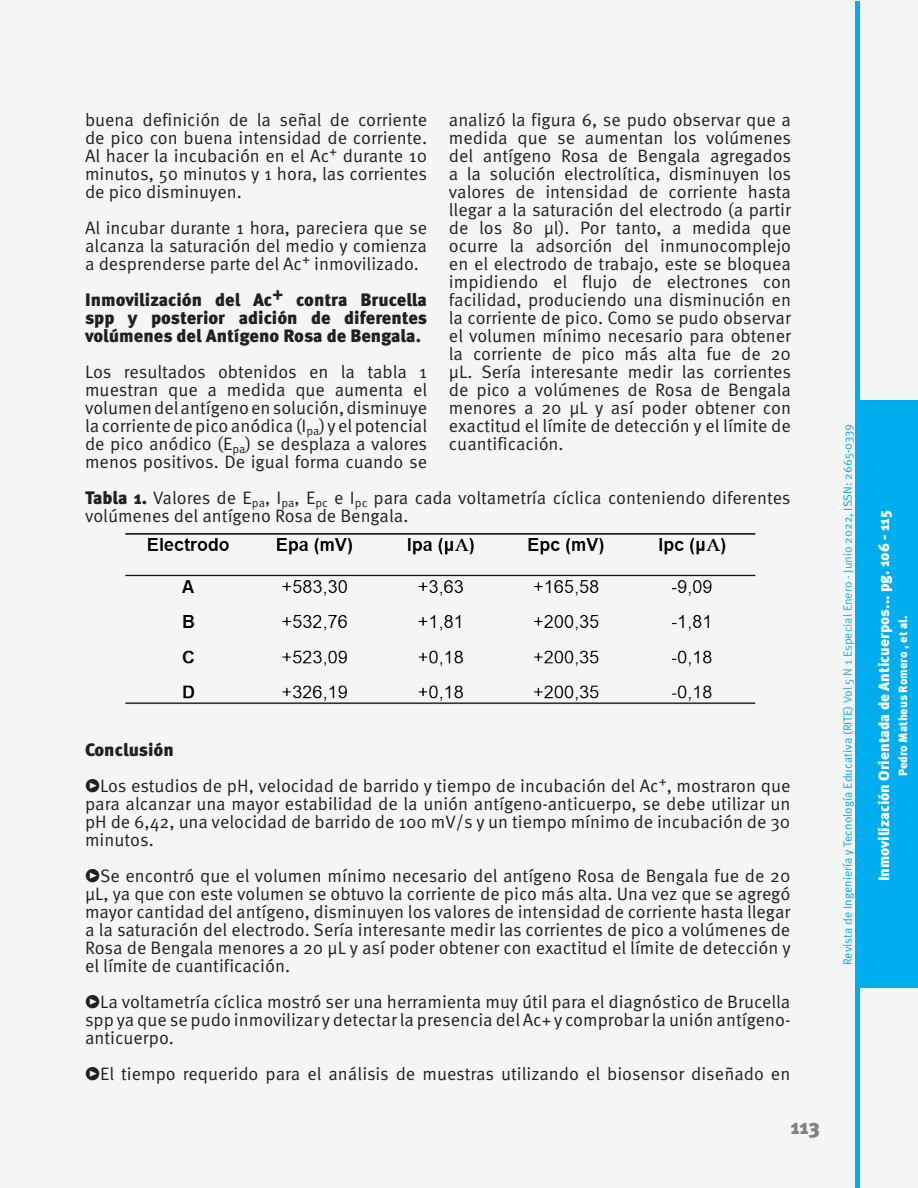
<style>
.page{position:relative;width:918px;height:1188px;background:#f4f6f6}
.page>*{position:absolute;margin:0;border:0;box-sizing:border-box;transform-origin:0 0}
.t1{font:900 21px "Meta Pro";color:#808285}
.txt{font:18px/18px "Meta Pro";color:#231f20;text-align:justify}
.txt-2{font:900 18px/18px "Meta Pro";color:#231f20;text-align:justify}
.t2{font:900 15px "Meta Pro";color:#fff}
.t3{font:12px "Meta Pro";color:#00aeef}
.t4{font:900 12px "Meta Pro";color:#fff}
.s1{font-weight:900}
.s2{color:#29abe2}
</style>
<div class="page">
<div style="left:859px;top:400px;width:59px;height:588px;background:#00aeef"></div>
<hr style="left:855px;top:2px;width:4px;height:1186px;background:#00aeef">
<img style="left:126px;top:533px;width:630px;height:171px">
<p class="txt" style="left:85px;top:111px;width:344px">buena definición de la señal de corriente de pico con buena intensidad de corriente.<br>Al hacer la incubación en el Ac<sup>+</sup> durante 10 minutos, 50 minutos y 1 hora, las corrientes de pico disminuyen.</p>
<p class="txt" style="left:85px;top:219px;width:344px">Al incubar durante 1 hora, pareciera que se alcanza la saturación del medio y comienza a desprenderse parte del Ac<sup>+</sup> inmovilizado.</p>
<p class="txt-2" style="left:85px;top:291px;width:344px">Inmovilización del Ac<sup>+</sup> contra Brucella spp y posterior adición de diferentes volúmenes del Antígeno Rosa de Bengala.</p>
<p class="txt" style="left:85px;top:363px;width:344px">Los resultados obtenidos en la tabla 1 muestran que a medida que aumenta el volumen del antígeno en solución, disminuye la corriente de pico anódica (I<sub>pa</sub>) y el potencial de pico anódico (E<sub>pa</sub>) se desplaza a valores menos positivos. De igual forma cuando se</p>
<p class="txt" style="left:85px;top:489px;width:707px"><span class="s1">Tabla 1.</span> Valores de E<sub>pa</sub>, I<sub>pa</sub>, E<sub>pc</sub> e I<sub>pc</sub> para cada voltametría cíclica conteniendo diferentes volúmenes del antígeno Rosa de Bengala.</p>
<p class="txt" style="left:449px;top:111px;width:344px">analizó la figura 6, se pudo observar que a medida que se aumentan los volúmenes del antígeno Rosa de Bengala agregados a la solución electrolítica, disminuyen los valores de intensidad de corriente hasta llegar a la saturación del electrodo (a partir de los 80 μl). Por tanto, a medida que ocurre la adsorción del inmunocomplejo en el electrodo de trabajo, este se bloquea impidiendo el flujo de electrones con facilidad, produciendo una disminución en la corriente de pico. Como se pudo observar el volumen mínimo necesario para obtener la corriente de pico más alta fue de 20 µL. Sería interesante medir las corrientes de pico a volúmenes de Rosa de Bengala menores a 20 µL y así poder obtener con exactitud el límite de detección y el límite de cuantificación.</p>
<p class="txt-2" style="left:85px;top:741px;width:90px">Conclusión</p>
<p class="txt" style="left:85px;top:777px;width:707px">•Los estudios de pH, velocidad de barrido y tiempo de incubación del Ac<sup>+</sup>, mostraron que para alcanzar una mayor estabilidad de la unión antígeno-anticuerpo, se debe utilizar un pH de 6,42, una velocidad de barrido de 100 mV/s y un tiempo mínimo de incubación de 30 minutos.</p>
<p class="txt" style="left:85px;top:867px;width:707px">•Se encontró que el volumen mínimo necesario del antígeno Rosa de Bengala fue de 20 µL, ya que con este volumen se obtuvo la corriente de pico más alta. Una vez que se agregó mayor cantidad del antígeno, disminuyen los valores de intensidad de corriente hasta llegar a la saturación del electrodo. Sería interesante medir las corrientes de pico a volúmenes de Rosa de Bengala menores a 20 µL y así poder obtener con exactitud el límite de detección y el límite de cuantificación.</p>
<p class="txt" style="left:85px;top:993px;width:707px">•La voltametría cíclica mostró ser una herramienta muy útil para el diagnóstico de Brucella spp ya que se pudo inmovilizar y detectar la presencia del Ac+ y comprobar la unión antígeno&shy;anticuerpo.</p>
<p class="txt" style="left:85px;top:1065px;width:707px">•El tiempo requerido para el análisis de muestras utilizando el biosensor diseñado en</p>
<p class="t1" style="left:790px;top:1113px;width:31px">113</p>
<p class="t3" style="left:840px;top:965px;width:543px;rotate:-90deg">Revista de Ingeniería y Tecnología Educativa (RITE) <span class="s2">Vol 5 N 1 Especial Enero - Junio</span> 2022, ISSN: 2665-0339</p>
<p class="t2" style="left:875px;top:881px;width:373px;rotate:-90deg">Inmovilización Orientada de Anticuerpos... pg. 106 - 115</p>
<p class="t4" style="left:895px;top:776px;width:162px;rotate:-90deg">Pedro Matheus Romero , et al.</p>
</div>
